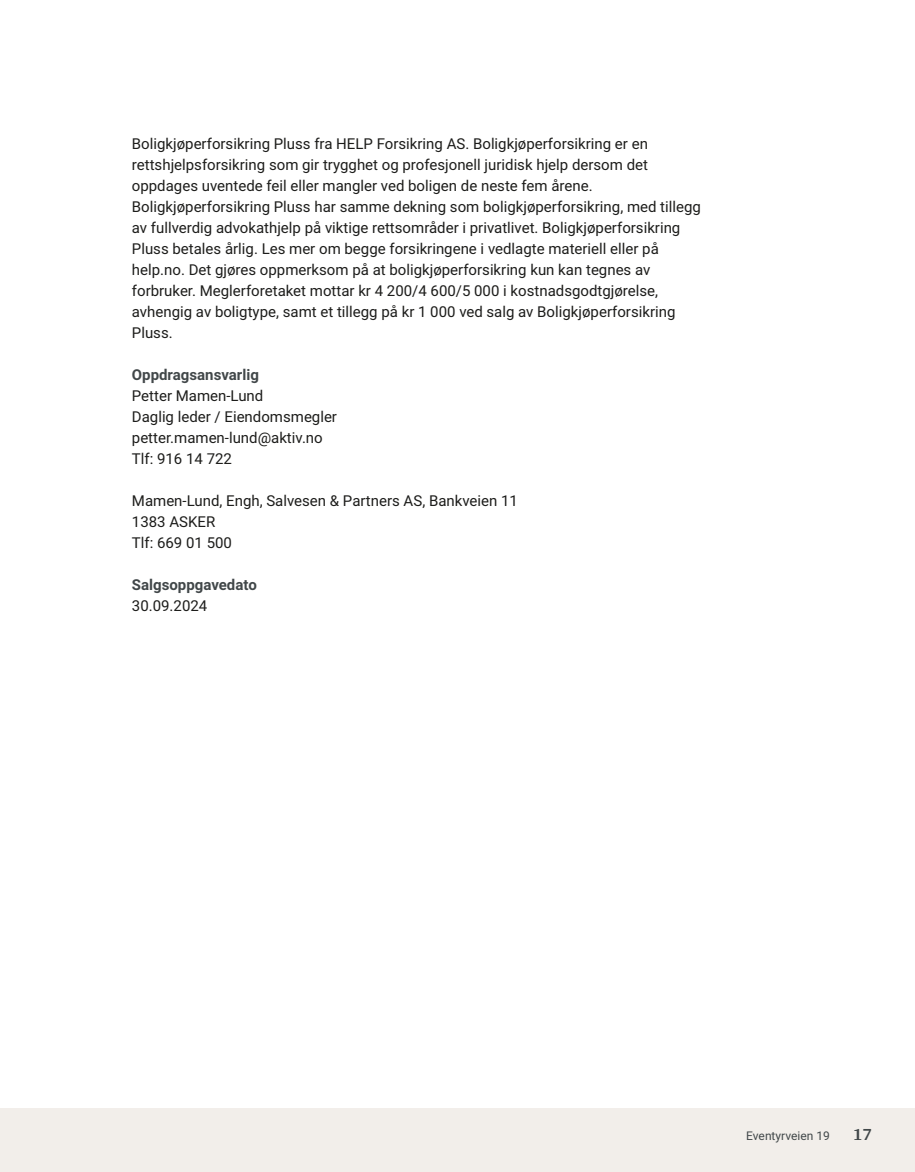
<style>
.page{position:relative;width:915px;height:1172px;background:#fff}
.page>*{position:absolute;margin:0;border:0;box-sizing:border-box;transform-origin:0 0}
.t1{font:700 18px "Arya";color:#414749}
.t2{font:15px/21px "Roboto Vitec";color:#1d1d1b}
.t3{font:700 15px "Roboto Vitec";color:#414749}
.t4{font:12px "Roboto Vitec";color:#414749}
</style>
<div class="page">
<div style="left:0;top:1108px;width:914px;height:64px;background:#f2eeea"></div>
<p class="t2" style="left:132px;top:132px;width:570px">Boligkjøperforsikring Pluss fra HELP Forsikring AS. Boligkjøperforsikring er en rettshjelpsforsikring som gir trygghet og profesjonell juridisk hjelp dersom det oppdages uventede feil eller mangler ved boligen de neste fem årene.<br>Boligkjøperforsikring Pluss har samme dekning som boligkjøperforsikring, med tillegg av fullverdig advokathjelp på viktige rettsområder i privatlivet. Boligkjøperforsikring Pluss betales årlig. Les mer om begge forsikringene i vedlagte materiell eller på help.no. Det gjøres oppmerksom på at boligkjøperforsikring kun kan tegnes av forbruker. Meglerforetaket mottar kr 4 200/4 600/5 000 i kostnadsgodtgjørelse, avhengig av boligtype, samt et tillegg på kr 1 000 ved salg av Boligkjøperforsikring Pluss.</p>
<p class="t3" style="left:132px;top:364px;width:128px">Oppdragsansvarlig</p>
<p class="t2" style="left:132px;top:384px;width:206px">Petter Mamen‑Lund<br>Daglig leder / Eiendomsmegler petter.mamen‑lund@aktiv.no<br>Tlf: 916 14 722</p>
<p class="t2" style="left:132px;top:489px;width:387px">Mamen‑Lund, Engh, Salvesen &amp; Partners AS, Bankveien 11<br>1383 ASKER<br>Tlf: 669 01 500</p>
<p class="t3" style="left:132px;top:574px;width:126px">Salgsoppgavedato</p>
<p class="t2" style="left:132px;top:594px;width:77px">30.09.2024</p>
<p class="t4" style="left:746px;top:1127px;width:85px">Eventyrveien 19</p>
<p class="t1" style="left:852px;top:1123px;width:21px">17</p>
</div>
